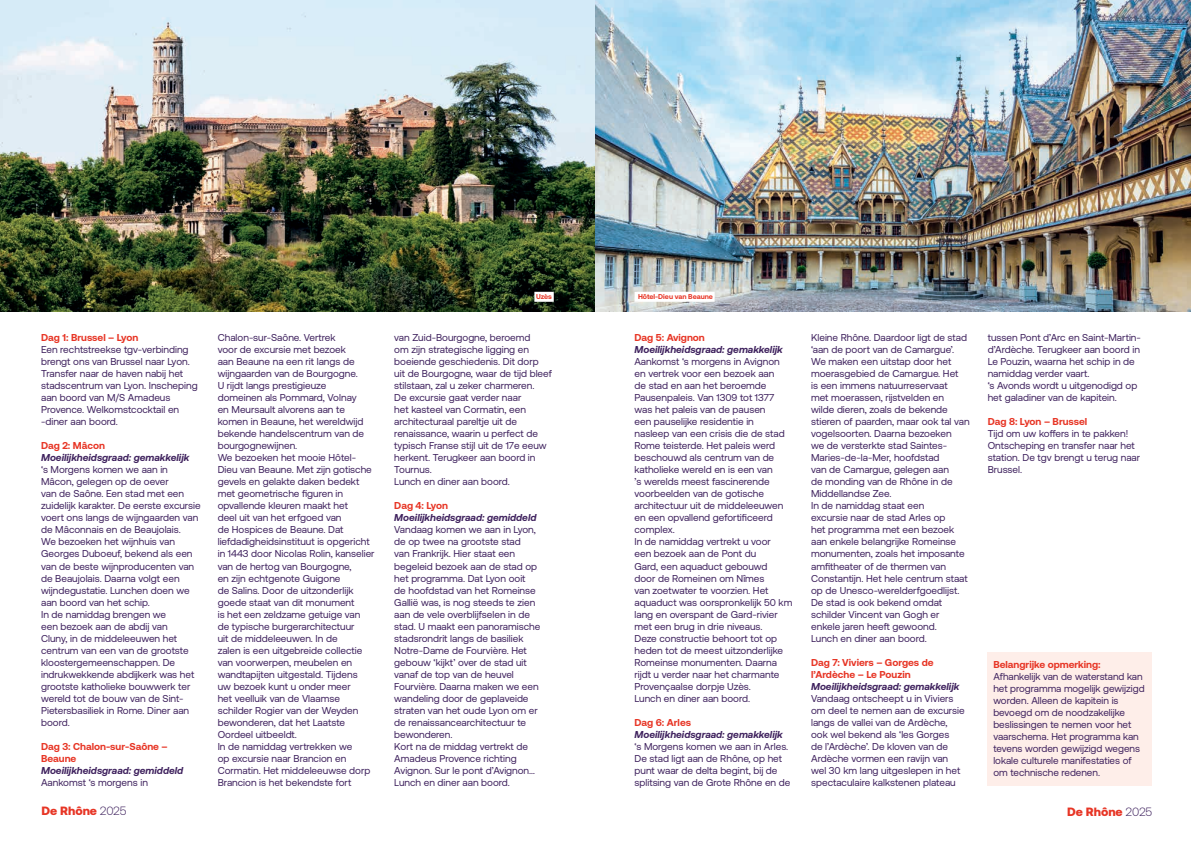
<style>
.page{position:relative;width:1191px;height:842px;background:#fff}
.page>*{position:absolute;margin:0;border:0;box-sizing:border-box;transform-origin:0 0}
.t1{font:900 12px "Aeonik";color:#e73525}
.t2{font:10px/12px "Aeonik";color:#3f225e}
.t3{font:italic 700 10px "Aeonik";color:#3f225e}
.t4{font:700 10px/12px "Aeonik";color:#e73525}
.t5{font:700 7px "Aeonik";color:#e73525}
.s1{font-weight:300;color:#3f225e}
</style>
<div class="page">
<img style="left:0;top:0;width:595px;height:312px">
<img style="left:595px;top:0;width:596px;height:312px">
<div style="left:534px;top:292px;width:20px;height:10px;background:#fff"></div>
<div style="left:634px;top:292px;width:80px;height:10px;background:#fff"></div>
<div style="left:987px;top:652px;width:165px;height:133px;background:#feeee9"></div>
<p class="t4" style="left:41px;top:332px;width:99px">Dag 1: Brussel – Lyon</p>
<p class="t2" style="left:41px;top:344px;width:158px">Een rechtstreekse tgv-verbinding brengt ons van Brussel naar Lyon.<br>Transfer naar de haven nabij het stadscentrum van Lyon. Inscheping aan boord van M/S Amadeus<br>Provence. Welkomstcocktail en -diner aan boord.</p>
<p class="t4" style="left:41px;top:440px;width:65px">Dag 2: Mâcon</p>
<p class="t3" style="left:41px;top:452px;width:150px">Moeilijkheidsgraad: gemakkelijk</p>
<p class="t2" style="left:41px;top:464px;width:161px">‘s Morgens komen we aan in<br>Mâcon, gelegen op de oever<br>van de Saône. Een stad met een zuidelijk karakter. De eerste excursie voert ons langs de wijngaarden van de Mâconnais en de Beaujolais.<br>We bezoeken het wijnhuis van<br>Georges Duboeuf, bekend als een van de beste wijnproducenten van de Beaujolais. Daarna volgt een wijndegustatie. Lunchen doen we aan boord van het schip.<br>In de namiddag brengen we<br>een bezoek aan de abdij van<br>Cluny, in de middeleeuwen het centrum van een van de grootste kloostergemeenschappen. De indrukwekkende abdijkerk was het grootste katholieke bouwwerk ter wereld tot de bouw van de Sint-<br>Pietersbasiliek in Rome. Diner aan boord.</p>
<p class="t4" style="left:41px;top:740px;width:128px">Dag 3: Chalon-sur-Saône –<br>Beaune</p>
<p class="t3" style="left:41px;top:764px;width:144px">Moeilijkheidsgraad: gemiddeld</p>
<p class="t2" style="left:41px;top:776px;width:108px">Aankomst ‘s morgens in</p>
<p class="t5" style="left:536px;top:292px;width:17px">Uzès</p>
<p class="t5" style="left:638px;top:292px;width:76px">Hôtel-Dieu van Beaune</p>
<p class="t2" style="left:218px;top:332px;width:158px">Chalon-sur-Saône. Vertrek<br>voor de excursie met bezoek<br>aan Beaune na een rit langs de wijngaarden van de Bourgogne.<br>U rijdt langs prestigieuze<br>domeinen als Pommard, Volnay<br>en Meursault alvorens aan te komen in Beaune, het wereldwijd bekende handelscentrum van de bourgognewijnen.<br>We bezoeken het mooie Hôtel-<br>Dieu van Beaune. Met zijn gotische gevels en gelakte daken bedekt met geometrische figuren in opvallende kleuren maakt het<br>deel uit van het erfgoed van<br>de Hospices de Beaune. Dat liefdadigheidsinstituut is opgericht in 1443 door Nicolas Rolin, kanselier van de hertog van Bourgogne,<br>en zijn echtgenote Guigone<br>de Salins. Door de uitzonderlijk goede staat van dit monument<br>is het een zeldzame getuige van<br>de typische burgerarchitectuur<br>uit de middeleeuwen. In de<br>zalen is een uitgebreide collectie van voorwerpen, meubelen en wandtapijten uitgestald. Tijdens<br>uw bezoek kunt u onder meer<br>het veelluik van de Vlaamse schilder Rogier van der Weyden bewonderen, dat het Laatste<br>Oordeel uitbeeldt.<br>In de namiddag vertrekken we<br>op excursie naar Brancion en<br>Cormatin. Het middeleeuwse dorp<br>Brancion is het bekendste fort</p>
<p class="t2" style="left:394px;top:332px;width:159px">van Zuid-Bourgogne, beroemd<br>om zijn strategische ligging en boeiende geschiedenis. Dit dorp<br>uit de Bourgogne, waar de tijd bleef stilstaan, zal u zeker charmeren.<br>De excursie gaat verder naar<br>het kasteel van Cormatin, een architecturaal pareltje uit de renaissance, waarin u perfect de typisch Franse stijl uit de 17e eeuw herkent. Terugkeer aan boord in<br>Tournus.<br>Lunch en diner aan boord.</p>
<p class="t4" style="left:394px;top:500px;width:55px">Dag 4: Lyon</p>
<p class="t3" style="left:394px;top:512px;width:144px">Moeilijkheidsgraad: gemiddeld</p>
<p class="t2" style="left:394px;top:524px;width:148px">Vandaag komen we aan in Lyon, de op twee na grootste stad<br>van Frankrijk. Hier staat een begeleid bezoek aan de stad op het programma. Dat Lyon ooit<br>de hoofdstad van het Romeinse<br>Gallië was, is nog steeds te zien aan de vele overblijfselen in de stad. U maakt een panoramische stadsrondrit langs de basiliek<br>Notre-Dame de Fourvière. Het gebouw ‘kijkt’ over de stad uit vanaf de top van de heuvel<br>Fourvière. Daarna maken we een wandeling door de geplaveide straten van het oude Lyon om er de renaissancearchitectuur te bewonderen.<br>Kort na de middag vertrekt de<br>Amadeus Provence richting<br>Avignon. Sur le pont d’Avignon…<br>Lunch en diner aan boord.</p>
<p class="t4" style="left:634px;top:332px;width:72px">Dag 5: Avignon</p>
<p class="t3" style="left:634px;top:344px;width:150px">Moeilijkheidsgraad: gemakkelijk</p>
<p class="t2" style="left:634px;top:356px;width:159px">Aankomst ‘s morgens in Avignon en vertrek voor een bezoek aan<br>de stad en aan het beroemde<br>Pausenpaleis. Van 1309 tot 1377 was het paleis van de pausen<br>een pauselijke residentie in<br>nasleep van een crisis die de stad<br>Rome teisterde. Het paleis werd beschouwd als centrum van de katholieke wereld en is een van<br>’s werelds meest fascinerende voorbeelden van de gotische architectuur uit de middeleeuwen en een opvallend gefortificeerd complex.<br>In de namiddag vertrekt u voor<br>een bezoek aan de Pont du<br>Gard, een aquaduct gebouwd<br>door de Romeinen om Nîmes<br>van zoetwater te voorzien. Het aquaduct was oorspronkelijk 50 km lang en overspant de Gard-rivier met een brug in drie niveaus.<br>Deze constructie behoort tot op heden tot de meest uitzonderlijke<br>Romeinse monumenten. Daarna rijdt u verder naar het charmante<br>Provençaalse dorpje Uzès.<br>Lunch en diner aan boord.</p>
<p class="t4" style="left:634px;top:716px;width:58px">Dag 6: Arles</p>
<p class="t3" style="left:634px;top:728px;width:150px">Moeilijkheidsgraad: gemakkelijk</p>
<p class="t2" style="left:634px;top:740px;width:157px">‘s Morgens komen we aan in Arles.<br>De stad ligt aan de Rhône, op het punt waar de delta begint, bij de splitsing van de Grote Rhône en de</p>
<p class="t2" style="left:811px;top:332px;width:160px">Kleine Rhône. Daardoor ligt de stad ‘aan de poort van de Camargue’.<br>We maken een uitstap door het moerasgebied de Camargue. Het<br>is een immens natuurreservaat<br>met moerassen, rijstvelden en wilde dieren, zoals de bekende stieren of paarden, maar ook tal van vogelsoorten. Daarna bezoeken<br>we de versterkte stad Saintes-<br>Maries-de-la-Mer, hoofdstad<br>van de Camargue, gelegen aan<br>de monding van de Rhône in de<br>Middellandse Zee.<br>In de namiddag staat een<br>excursie naar de stad Arles op<br>het programma met een bezoek aan enkele belangrijke Romeinse monumenten, zoals het imposante amfitheater of de thermen van<br>Constantijn. Het hele centrum staat op de Unesco-werelderfgoedlijst.<br>De stad is ook bekend omdat schilder Vincent van Gogh er enkele jaren heeft gewoond.<br>Lunch en diner aan boord.</p>
<p class="t4" style="left:811px;top:656px;width:124px">Dag 7: Viviers – Gorges de l’Ardèche – Le Pouzin</p>
<p class="t3" style="left:811px;top:680px;width:150px">Moeilijkheidsgraad: gemakkelijk</p>
<p class="t2" style="left:811px;top:692px;width:155px">Vandaag ontscheept u in Viviers om deel te nemen aan de excursie langs de vallei van de Ardèche, ook wel bekend als ‘les Gorges<br>de l’Ardèche’. De kloven van de<br>Ardèche vormen een ravijn van wel 30 km lang uitgeslepen in het spectaculaire kalkstenen plateau</p>
<p class="t2" style="left:987px;top:332px;width:155px">tussen Pont d’Arc en Saint-Martin&shy;d’Ardèche. Terugkeer aan boord in<br>Le Pouzin, waarna het schip in de namiddag verder vaart.<br>‘s Avonds wordt u uitgenodigd op het galadiner van de kapitein.</p>
<p class="t4" style="left:987px;top:416px;width:101px">Dag 8: Lyon – Brussel</p>
<p class="t2" style="left:987px;top:428px;width:154px">Tijd om uw koffers in te pakken!<br>Ontscheping en transfer naar het station. De tgv brengt u terug naar<br>Brussel.</p>
<p class="t4" style="left:993px;top:658px;width:109px">Belangrijke opmerking:</p>
<p class="t2" style="left:993px;top:670px;width:153px">Afhankelijk van de waterstand kan het programma mogelijk gewijzigd worden. Alleen de kapitein is bevoegd om de noodzakelijke beslissingen te nemen voor het vaarschema. Het programma kan tevens worden gewijzigd wegens lokale culturele manifestaties of om technische redenen.</p>
<p class="t1" style="left:42px;top:804px;width:86px">De Rhône <span class="s1">2025</span></p>
<p class="t1" style="left:1067px;top:805px;width:86px">De Rhône <span class="s1">2025</span></p>
</div>
